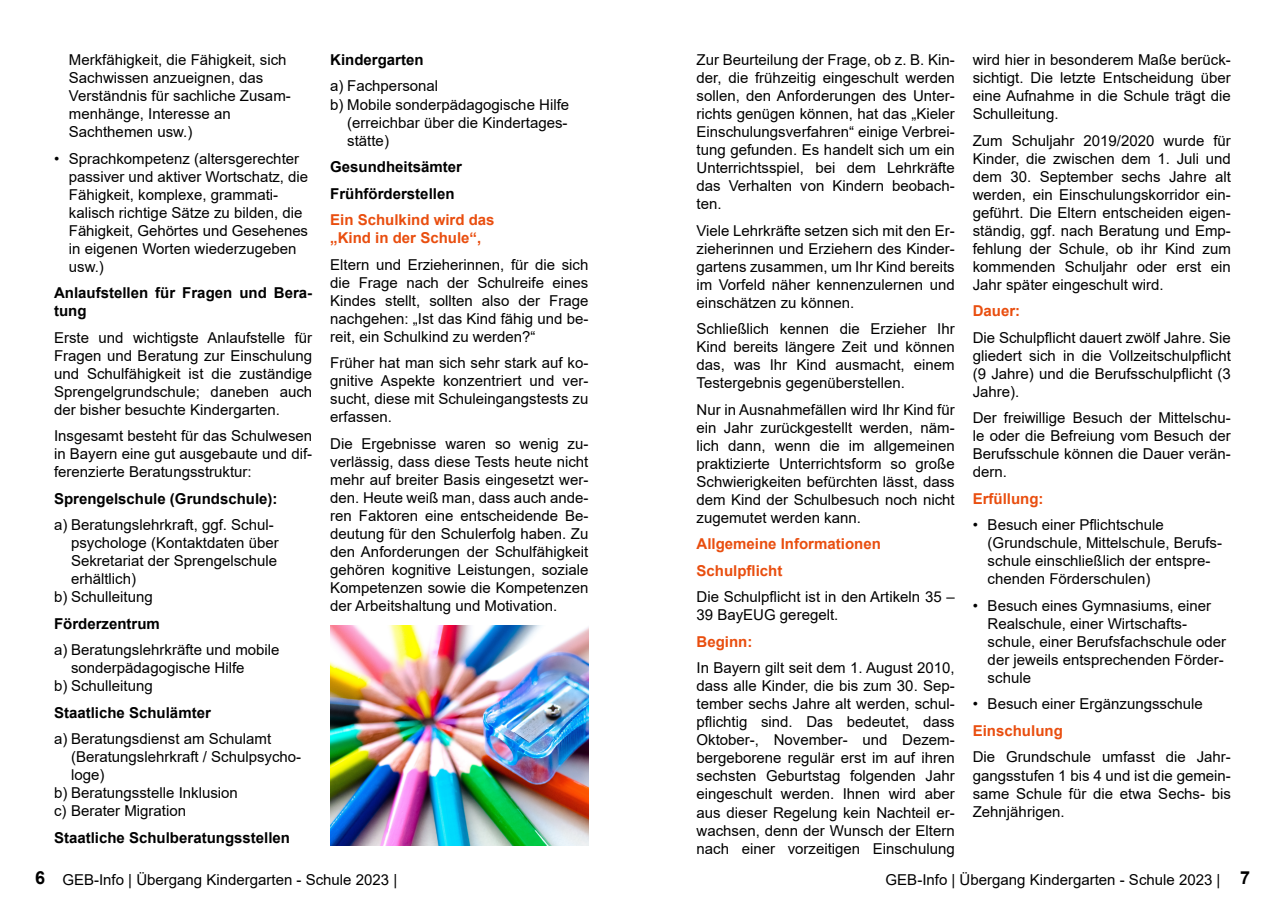
<style>
.page{position:relative;width:1285px;height:919px;background:#fff}
.page>*{position:absolute;margin:0;border:0;box-sizing:border-box;transform-origin:0 0}
.t1{font:15px/18px "Arial";color:#000;text-align:justify}
.t2{font:700 15px/18px "Arial";color:#000}
.t3{font:700 15px/18px "Arial";color:#e94e0f}
.s1{font-weight:700;font-size:18px}
</style>
<div class="page">
<img style="left:330px;top:625px;width:258px;height:220px">
<p class="t1" style="left:69px;top:51px;width:223px;text-align:left">Merkfähigkeit, die Fähigkeit, sich<br>Sachwissen anzueignen, das<br>Verständnis für sachliche Zusam&shy;menhänge, Interesse an<br>Sachthemen usw.)</p>
<p class="t1" style="left:69px;top:149px;width:241px;text-align:left;text-indent:-15px">• Sprachkompetenz (altersgerechter passiver und aktiver Wortschatz, die<br>Fähigkeit, komplexe, grammati&shy;kalisch richtige Sätze zu bilden, die<br>Fähigkeit, Gehörtes und Gesehenes in eigenen Worten wiederzugeben usw.)</p>
<p class="t2" style="left:54px;top:284px;width:260px">Anlaufstellen für Fragen und Bera&shy;tung</p>
<p class="t1" style="left:54px;top:328px;width:260px">Erste und wichtigste Anlaufstelle für Fragen und Beratung zur Einschulung und Schulfähigkeit ist die zuständige Sprengelgrundschule; daneben auch der bisher besuchte Kindergarten.</p>
<p class="t1" style="left:54px;top:427px;width:260px">Insgesamt besteht für das Schulwesen in Bayern eine gut ausgebaute und dif&shy;ferenzierte Beratungsstruktur:</p>
<p class="t2" style="left:54px;top:489px;width:225px">Sprengelschule (Grundschule):</p>
<p class="t1" style="left:54px;top:516px;width:221px">a) Beratungslehrkraft, ggf. Schul-</p>
<p class="t1" style="left:71px;top:534px;width:209px">psychologe (Kontaktdaten über</p>
<p class="t1" style="left:71px;top:552px;width:207px">Sekretariat der Sprengelschule</p>
<p class="t1" style="left:71px;top:570px;width:67px">erhältlich)</p>
<p class="t1" style="left:54px;top:588px;width:100px">b) Schulleitung</p>
<p class="t2" style="left:54px;top:614px;width:107px">Förderzentrum</p>
<p class="t1" style="left:54px;top:641px;width:227px">a) Beratungslehrkräfte und mobile</p>
<p class="t1" style="left:71px;top:659px;width:175px">sonderpädagogische Hilfe</p>
<p class="t1" style="left:54px;top:677px;width:100px">b) Schulleitung</p>
<p class="t2" style="left:54px;top:703px;width:158px">Staatliche Schulämter</p>
<p class="t1" style="left:54px;top:730px;width:219px">a) Beratungsdienst am Schulamt</p>
<p class="t1" style="left:71px;top:748px;width:232px">(Beratungslehrkraft / Schulpsycho-</p>
<p class="t1" style="left:71px;top:766px;width:35px">loge)</p>
<p class="t1" style="left:54px;top:784px;width:185px">b) Beratungsstelle Inklusion</p>
<p class="t1" style="left:54px;top:802px;width:134px">c) Berater Migration</p>
<p class="t2" style="left:54px;top:828px;width:237px">Staatliche Schulberatungsstellen</p>
<p class="t2" style="left:330px;top:51px;width:95px">Kindergarten</p>
<p class="t1" style="left:330px;top:77px;width:109px">a) Fachpersonal</p>
<p class="t1" style="left:330px;top:95px;width:240px">b) Mobile sonderpädagogische Hilfe</p>
<p class="t1" style="left:347px;top:113px;width:222px">(erreichbar über die Kindertages-</p>
<p class="t1" style="left:347px;top:131px;width:43px">stätte)</p>
<p class="t2" style="left:330px;top:154px;width:133px;line-height:26.5px">Gesundheitsämter<br>Frühförderstellen</p>
<p class="t3" style="left:330px;top:211px;width:166px">Ein Schulkind wird das „Kind in der Schule“,</p>
<p class="t1" style="left:330px;top:255px;width:260px">Eltern und Erzieherinnen, für die sich die Frage nach der Schulreife eines Kindes stellt, sollten also der Frage nachgehen: „Ist das Kind fähig und be&shy;reit, ein Schulkind zu werden?“</p>
<p class="t1" style="left:330px;top:354px;width:260px">Früher hat man sich sehr stark auf ko&shy;gnitive Aspekte konzentriert und ver&shy;sucht, diese mit Schuleingangstests zu erfassen.</p>
<p class="t1" style="left:330px;top:434px;width:260px">Die Ergebnisse waren so wenig zu&shy;verlässig, dass diese Tests heute nicht mehr auf breiter Basis eingesetzt wer&shy;den. Heute weiß man, dass auch ande&shy;ren Faktoren eine entscheidende Be&shy;deutung für den Schulerfolg haben. Zu den Anforderungen der Schulfähigkeit gehören kognitive Leistungen, soziale Kompetenzen sowie die Kompetenzen der Arbeitshaltung und Motivation.</p>
<p class="t1" style="left:696px;top:51px;width:260px">Zur Beurteilung der Frage, ob z. B. Kin&shy;der, die frühzeitig eingeschult werden sollen, den Anforderungen des Unter&shy;richts genügen können, hat das „Kieler Einschulungsverfahren“ einige Verbrei&shy;tung gefunden. Es handelt sich um ein Unterrichtsspiel, bei dem Lehrkräfte das Verhalten von Kindern beobach&shy;ten.</p>
<p class="t1" style="left:696px;top:221px;width:260px">Viele Lehrkräfte setzen sich mit den Er&shy;zieherinnen und Erziehern des Kinder&shy;gartens zusammen, um Ihr Kind bereits im Vorfeld näher kennenzulernen und einschätzen zu können.</p>
<p class="t1" style="left:696px;top:320px;width:260px">Schließlich kennen die Erzieher Ihr Kind bereits längere Zeit und können das, was Ihr Kind ausmacht, einem Testergebnis gegenüberstellen.</p>
<p class="t1" style="left:696px;top:400px;width:260px">Nur in Ausnahmefällen wird Ihr Kind für ein Jahr zurückgestellt werden, näm&shy;lich dann, wenn die im allgemeinen praktizierte Unterrichtsform so große Schwierigkeiten befürchten lässt, dass dem Kind der Schulbesuch noch nicht zugemutet werden kann.</p>
<p class="t3" style="left:696px;top:531px;width:186px;line-height:26.5px">Allgemeine Informationen<br>Schulpflicht</p>
<p class="t1" style="left:696px;top:588px;width:260px">Die Schulpflicht ist in den Artikeln 35 –<br>39 BayEUG geregelt.</p>
<p class="t3" style="left:696px;top:632px;width:57px">Beginn:</p>
<p class="t1" style="left:696px;top:659px;width:260px">In Bayern gilt seit dem 1. August 2010, dass alle Kinder, die bis zum 30. Sep&shy;tember sechs Jahre alt werden, schul&shy;pflichtig sind. Das bedeutet, dass Oktober-, November- und Dezem&shy;bergeborene regulär erst im auf ihren sechsten Geburtstag folgenden Jahr eingeschult werden. Ihnen wird aber aus dieser Regelung kein Nachteil er&shy;wachsen, denn der Wunsch der Eltern nach einer vorzeitigen Einschulung</p>
<p class="t1" style="left:972px;top:51px;width:260px">wird hier in besonderem Maße berück&shy;sichtigt. Die letzte Entscheidung über eine Aufnahme in die Schule trägt die Schulleitung.</p>
<p class="t1" style="left:972px;top:131px;width:260px">Zum Schuljahr 2019/2020 wurde für Kinder, die zwischen dem 1. Juli und dem 30. September sechs Jahre alt werden, ein Einschulungskorridor ein&shy;geführt. Die Eltern entscheiden eigen&shy;ständig, ggf. nach Beratung und Emp&shy;fehlung der Schule, ob ihr Kind zum kommenden Schuljahr oder erst ein Jahr später eingeschult wird.</p>
<p class="t3" style="left:972px;top:302px;width:49px">Dauer:</p>
<p class="t1" style="left:972px;top:328px;width:260px">Die Schulpflicht dauert zwölf Jahre. Sie gliedert sich in die Vollzeitschulpflicht (9 Jahre) und die Berufsschulpflicht (3<br>Jahre).</p>
<p class="t1" style="left:972px;top:409px;width:260px">Der freiwillige Besuch der Mittelschu&shy;le oder die Befreiung vom Besuch der Berufsschule können die Dauer verän&shy;dern.</p>
<p class="t3" style="left:972px;top:489px;width:72px">Erfüllung:</p>
<p class="t1" style="left:987px;top:516px;width:236px;text-align:left;text-indent:-15px">• Besuch einer Pflichtschule (Grundschule, Mittelschule, Berufs&shy;schule einschließlich der entspre&shy;chenden Förderschulen)</p>
<p class="t1" style="left:987px;top:596px;width:240px;text-align:left;text-indent:-15px">• Besuch eines Gymnasiums, einer<br>Realschule, einer Wirtschafts&shy;schule, einer Berufsfachschule oder der jeweils entsprechenden Förder&shy;schule</p>
<p class="t1" style="left:972px;top:695px;width:232px">• Besuch einer Ergänzungsschule</p>
<p class="t3" style="left:972px;top:721px;width:92px">Einschulung</p>
<p class="t1" style="left:972px;top:748px;width:260px">Die Grundschule umfasst die Jahr&shy;gangsstufen 1 bis 4 und ist die gemein&shy;same Schule für die etwa Sechs- bis Zehnjährigen.</p>
<p class="t1" style="left:35px;top:870px;width:363px"><span class="s1">6</span> GEB-Info | Übergang Kindergarten - Schule 2023 |</p>
<p class="t1" style="left:885px;top:870px;width:366px">GEB-Info | Übergang Kindergarten - Schule 2023 | <span class="s1">7</span></p>
</div>
